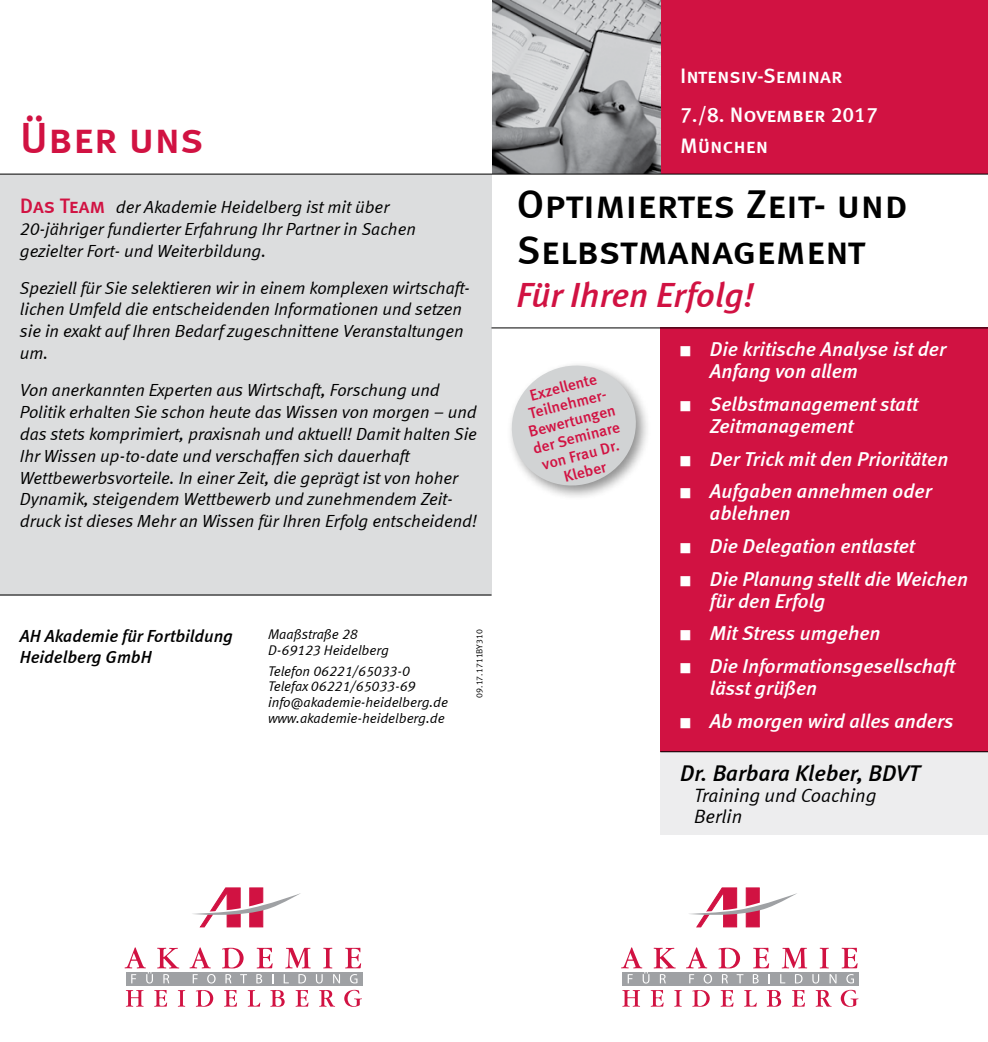
<style>
.page{position:relative;width:988px;height:1042px;background:#fff}
.page>*{position:absolute;margin:0;border:0;box-sizing:border-box;transform-origin:0 0}
.t1{font:43.75px "Meta Medium LF Caps";color:#d11242}
.t2{font:40.25px/45.5px "Meta Medium LF Caps";letter-spacing:-.005em;color:#000}
.t3{font:italic 35px "Meta Medium LF";color:#d11242}
.t4{font:italic 22.75px "Meta Medium LF";color:#000}
.t5{font:21px/38.7px "Meta Medium LF Caps";color:#fff}
.t6{font:italic 20.12px/21.9px "Meta Medium LF";color:#fff}
.t7{font:italic 19.25px/21px "Meta Normal LF";color:#000}
.t8{font:italic 17.5px/21.9px "Meta Normal LF";color:#000}
.t9{font:italic 17.5px/21px "Meta Medium LF";color:#000}
.t10{font:15.75px/17.5px "Meta Medium LF";color:#d11242;text-align:center}
.t11{font:italic 14px/15.8px "Meta Normal LF";color:#000}
.t12{font:8.75px "Meta Normal LF";color:#000}
.s1{font-family:"Meta Medium LF Caps";font-style:normal;font-size:21px;color:#d11242}
</style>
<div class="page">
<div style="left:660px;top:0;width:327px;height:174px;background:#d11242"></div>
<svg style="left:192px;top:888px;width:109px;height:39px"></svg>
<svg style="left:126px;top:990px;width:17px;height:16px"></svg>
<svg style="left:154px;top:990px;width:13px;height:16px"></svg>
<svg style="left:178px;top:990px;width:7px;height:16px"></svg>
<svg style="left:196px;top:990px;width:17px;height:16px"></svg>
<svg style="left:224px;top:990px;width:13px;height:16px"></svg>
<svg style="left:248px;top:990px;width:12px;height:16px"></svg>
<svg style="left:270px;top:990px;width:14px;height:16px"></svg>
<svg style="left:295px;top:990px;width:13px;height:16px"></svg>
<svg style="left:319px;top:990px;width:16px;height:16px"></svg>
<svg style="left:344px;top:990px;width:18px;height:17px"></svg>
<svg style="left:189px;top:947px;width:22px;height:21px"></svg>
<svg style="left:222px;top:948px;width:21px;height:20px"></svg>
<svg style="left:256px;top:948px;width:16px;height:20px"></svg>
<svg style="left:285px;top:948px;width:25px;height:20px"></svg>
<svg style="left:323px;top:948px;width:9px;height:20px"></svg>
<svg style="left:345px;top:948px;width:16px;height:20px"></svg>
<div style="left:126px;top:972px;width:236px;height:13px;background:#9fa1a4"></div>
<svg style="left:124px;top:947px;width:55px;height:36px"></svg>
<svg style="left:193px;top:974px;width:5px;height:9px"></svg>
<svg style="left:207px;top:974px;width:8px;height:9px"></svg>
<svg style="left:225px;top:974px;width:6px;height:9px"></svg>
<svg style="left:240px;top:974px;width:7px;height:9px"></svg>
<svg style="left:256px;top:974px;width:6px;height:9px"></svg>
<svg style="left:283px;top:974px;width:6px;height:9px"></svg>
<svg style="left:298px;top:974px;width:8px;height:9px"></svg>
<svg style="left:316px;top:974px;width:6px;height:9px"></svg>
<svg style="left:333px;top:974px;width:7px;height:9px"></svg>
<svg style="left:350px;top:974px;width:7px;height:9px"></svg>
<svg style="left:689px;top:888px;width:108px;height:39px"></svg>
<svg style="left:622px;top:990px;width:18px;height:16px"></svg>
<svg style="left:650px;top:990px;width:13px;height:16px"></svg>
<svg style="left:674px;top:990px;width:7px;height:16px"></svg>
<svg style="left:692px;top:990px;width:17px;height:16px"></svg>
<svg style="left:720px;top:990px;width:13px;height:16px"></svg>
<svg style="left:744px;top:990px;width:12px;height:16px"></svg>
<svg style="left:766px;top:990px;width:15px;height:16px"></svg>
<svg style="left:792px;top:990px;width:12px;height:16px"></svg>
<svg style="left:815px;top:990px;width:16px;height:16px"></svg>
<svg style="left:840px;top:990px;width:18px;height:17px"></svg>
<svg style="left:686px;top:947px;width:21px;height:21px"></svg>
<svg style="left:718px;top:948px;width:21px;height:20px"></svg>
<svg style="left:753px;top:948px;width:15px;height:20px"></svg>
<svg style="left:781px;top:948px;width:26px;height:20px"></svg>
<svg style="left:819px;top:948px;width:9px;height:20px"></svg>
<svg style="left:841px;top:948px;width:16px;height:20px"></svg>
<div style="left:622px;top:972px;width:236px;height:13px;background:#9fa1a4"></div>
<svg style="left:621px;top:947px;width:54px;height:36px"></svg>
<svg style="left:689px;top:974px;width:5px;height:9px"></svg>
<svg style="left:703px;top:974px;width:8px;height:9px"></svg>
<svg style="left:722px;top:974px;width:5px;height:9px"></svg>
<svg style="left:736px;top:974px;width:7px;height:9px"></svg>
<svg style="left:752px;top:974px;width:6px;height:9px"></svg>
<svg style="left:780px;top:974px;width:5px;height:9px"></svg>
<svg style="left:795px;top:974px;width:7px;height:9px"></svg>
<svg style="left:812px;top:974px;width:7px;height:9px"></svg>
<svg style="left:829px;top:974px;width:7px;height:9px"></svg>
<svg style="left:846px;top:974px;width:7px;height:9px"></svg>
<div style="left:660px;top:327px;width:327px;height:425px;background:#d11242"></div>
<img style="left:492px;top:0;width:168px;height:174px">
<div style="left:660px;top:752px;width:327px;height:83px;background:#ededee"></div>
<div style="left:0;top:174px;width:491px;height:421px;background:#dcddde"></div>
<hr style="left:0;top:594px;width:491px;height:1px;background:#000">
<hr style="left:0;top:174px;width:987px;height:1px;background:#000">
<hr style="left:491px;top:327px;width:496px;height:1px;background:#000">
<hr style="left:660px;top:751px;width:327px;height:1px;background:#000">
<div style="left:506px;top:360px;width:145px;height:141px;background:#000;opacity:.44"></div>
<svg style="left:506px;top:360px;width:138px;height:134px"></svg>
<h1 class="t1" style="left:20px;top:113px;width:185px">Über uns</h1>
<p class="t8" style="left:20px;top:196px;width:397px"><span class="s1">Das Team</span> der Akademie Heidelberg ist mit über<br>20-jähriger fundierter Erfahrung Ihr Partner in Sachen gezielter Fort- und Weiterbildung.</p>
<p class="t8" style="left:20px;top:276px;width:451px">Speziell für Sie selektieren wir in einem komplexen wirtschaft&shy;lichen Umfeld die entscheidenden Informationen und setzen sie in exakt auf Ihren Bedarf zugeschnittene Veranstaltungen um.</p>
<p class="t8" style="left:20px;top:379px;width:458px">Von anerkannten Experten aus Wirtschaft, Forschung und Politik erhalten Sie schon heute das Wissen von morgen – und das stets komprimiert, praxisnah und aktuell! Damit halten Sie Ihr Wissen up-to-date und verschaffen sich dauerhaft Wettbewerbsvorteile. In einer Zeit, die geprägt ist von hoher Dynamik, steigendem Wettbewerb und zunehmendem Zeit&shy;druck ist dieses Mehr an Wissen für Ihren Erfolg entscheidend!</p>
<p class="t9" style="left:20px;top:625px;width:214px">AH Akademie für Fortbildung<br>Heidelberg GmbH</p>
<p class="t11" style="left:268px;top:626px;width:122px">Maaßstraße 28<br>D-69123 Heidelberg</p>
<p class="t11" style="left:268px;top:663px;width:181px">Telefon 06221/65033-0<br>Telefax 06221/65033-69 info@akademie-heidelberg.de www.akademie-heidelberg.de</p>
<p class="t12" style="left:474px;top:697px;width:70px;rotate:-90deg">09.17.1711BY310</p>
<p class="t5" style="left:680px;top:57px;width:199px">Intensiv-Seminar<br>7./8. November 2017</p>
<p class="t5" style="left:680px;top:126px;width:90px">München</p>
<h2 class="t2" style="left:516px;top:181px;width:393px">Optimiertes Zeit- und<br>Selbstmanagement</h2>
<h3 class="t3" style="left:516px;top:274px;width:239px">Für Ihren Erfolg!</h3>
<p class="t10" style="left:518px;top:389px;width:91px;rotate:-14deg">Exzellente<br>Teilnehmer-<br>Bewertungen der Seminare von Frau Dr.<br>Kleber</p>
<p class="t6" style="left:709px;top:338px;width:238px;text-indent:-30px">■ Die kritische Analyse ist der<br>Anfang von allem</p>
<p class="t6" style="left:709px;top:393px;width:210px;text-indent:-30px">■ Selbstmanagement statt<br>Zeitmanagement</p>
<p class="t6" style="left:680px;top:447px;width:269px">■ Der Trick mit den Prioritäten</p>
<p class="t6" style="left:709px;top:480px;width:223px;text-indent:-30px">■ Aufgaben annehmen oder ablehnen</p>
<p class="t6" style="left:680px;top:535px;width:236px">■ Die Delegation entlastet</p>
<p class="t6" style="left:709px;top:567px;width:259px;text-indent:-30px">■ Die Planung stellt die Weichen für den Erfolg</p>
<p class="t6" style="left:680px;top:622px;width:202px">■ Mit Stress umgehen</p>
<p class="t6" style="left:709px;top:655px;width:247px;text-indent:-30px">■ Die Informationsgesellschaft lässt grüßen</p>
<p class="t6" style="left:680px;top:710px;width:275px">■ Ab morgen wird alles anders</p>
<h3 class="t4" style="left:680px;top:759px;width:241px">Dr. Barbara Kleber, BDVT</h3>
<p class="t7" style="left:694px;top:784px;width:184px">Training und Coaching<br>Berlin</p>
</div>
